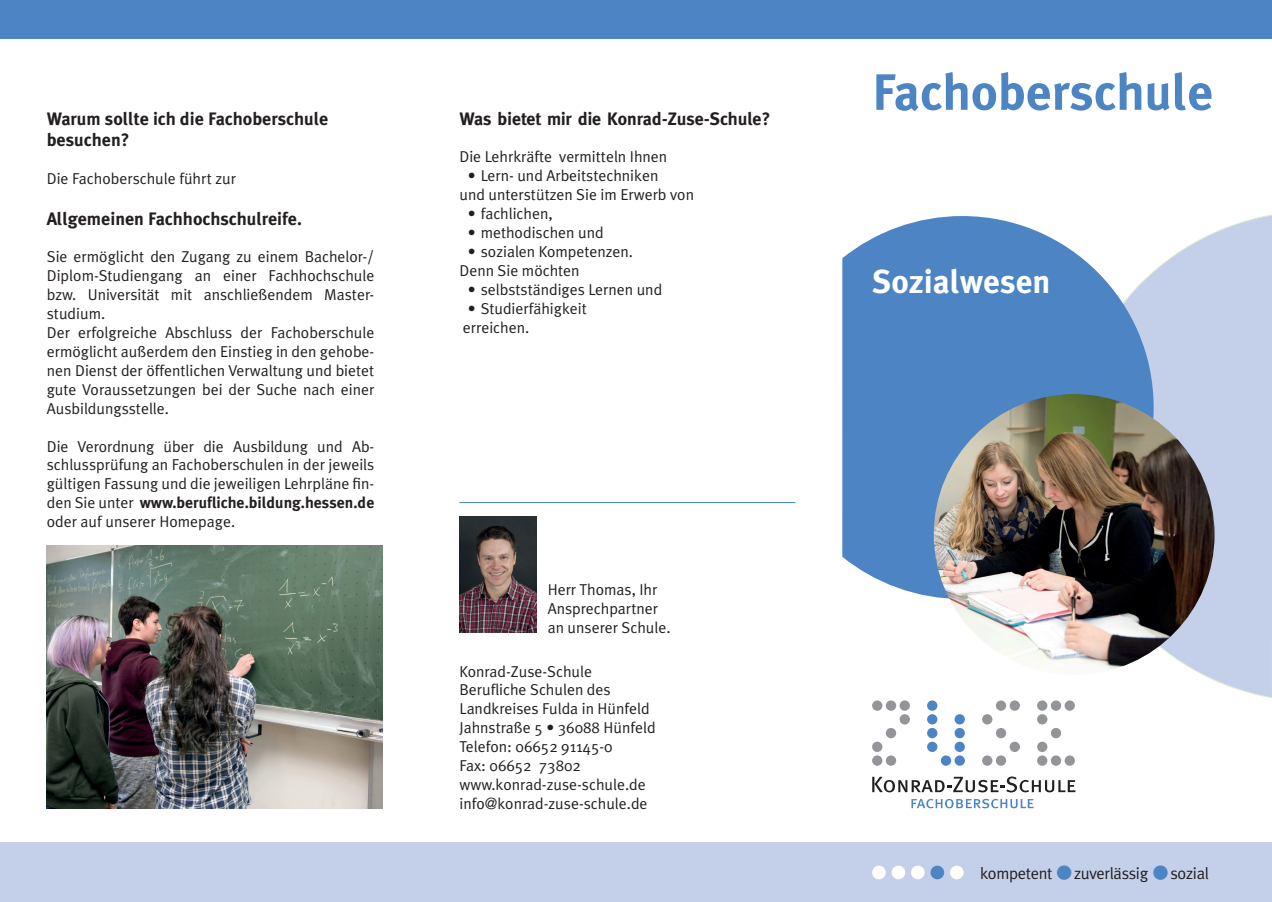
<style>
.page{position:relative;width:1272px;height:902px;background:#fff}
.page>*{position:absolute;margin:0;border:0;box-sizing:border-box;transform-origin:0 0}
.t1{font:700 51px "Meta Plus";color:#4d84c4}
.t2{font:700 33px "Meta Plus";color:#fff}
.t3{font:700 18px "Meta Plus";color:#231f20}
.t4{font:700 18px "Meta";color:#231f20}
.t5{font:16.5px "Meta Plus Normal";letter-spacing:-.02em;color:#231f20}
.t6{font:15.75px/18.9px "Meta Plus Normal";color:#231f20;text-align:justify}
.s1{font-family:"Meta Plus";font-weight:700}
.s2{font-size:40.5px;color:#4d84c4}
</style>
<div class="page">
<div style="left:0;top:842px;width:1271px;height:59px;background:#c4d0e9"></div>
<div style="left:872px;top:865px;width:13px;height:14px;background:#fff;border-radius:50%"></div>
<div style="left:891px;top:865px;width:14px;height:14px;background:#fff;border-radius:50%"></div>
<div style="left:911px;top:865px;width:13px;height:14px;background:#fff;border-radius:50%"></div>
<div style="left:930px;top:865px;width:14px;height:14px;background:#4d84c4;border-radius:50%"></div>
<div style="left:949px;top:865px;width:14px;height:14px;background:#fff;border-radius:50%"></div>
<div style="left:0;top:0;width:1271px;height:38px;background:#4d84c4"></div>
<img style="left:47px;top:545px;width:336px;height:263px">
<img style="left:459px;top:517px;width:77px;height:115px">
<hr style="left:459px;top:502px;width:336px;height:1px;background:#4d84c4">
<svg style="left:911px;top:798px;width:122px;height:10px"></svg>
<svg style="left:872px;top:776px;width:203px;height:16px"></svg>
<div style="left:1064px;top:700px;width:10px;height:10px;background:#939598;border-radius:50%"></div>
<div style="left:1050px;top:700px;width:11px;height:10px;background:#939598;border-radius:50%"></div>
<div style="left:1037px;top:700px;width:10px;height:10px;background:#939598;border-radius:50%"></div>
<div style="left:1037px;top:755px;width:10px;height:10px;background:#939598;border-radius:50%"></div>
<div style="left:1050px;top:755px;width:11px;height:10px;background:#939598;border-radius:50%"></div>
<div style="left:1064px;top:755px;width:10px;height:10px;background:#939598;border-radius:50%"></div>
<svg style="left:1050px;top:727px;width:11px;height:11px"></svg>
<div style="left:1037px;top:714px;width:10px;height:10px;background:#939598;border-radius:50%"></div>
<div style="left:1037px;top:741px;width:10px;height:11px;background:#939598;border-radius:50%"></div>
<div style="left:1009px;top:700px;width:10px;height:10px;background:#939598;border-radius:50%"></div>
<div style="left:995px;top:700px;width:11px;height:10px;background:#939598;border-radius:50%"></div>
<div style="left:982px;top:755px;width:10px;height:10px;background:#939598;border-radius:50%"></div>
<div style="left:995px;top:755px;width:11px;height:10px;background:#939598;border-radius:50%"></div>
<div style="left:1009px;top:741px;width:10px;height:11px;background:#939598;border-radius:50%"></div>
<svg style="left:995px;top:727px;width:11px;height:11px"></svg>
<div style="left:982px;top:714px;width:10px;height:10px;background:#939598;border-radius:50%"></div>
<div style="left:954px;top:714px;width:10px;height:10px;background:#4d84c4;border-radius:50%"></div>
<div style="left:927px;top:700px;width:10px;height:10px;background:#4d84c4;border-radius:50%"></div>
<div style="left:954px;top:741px;width:10px;height:11px;background:#4d84c4;border-radius:50%"></div>
<div style="left:954px;top:755px;width:10px;height:10px;background:#4d84c4;border-radius:50%"></div>
<div style="left:954px;top:727px;width:10px;height:11px;background:#4d84c4;border-radius:50%"></div>
<div style="left:940px;top:755px;width:11px;height:10px;background:#4d84c4;border-radius:50%"></div>
<div style="left:927px;top:741px;width:10px;height:11px;background:#4d84c4;border-radius:50%"></div>
<div style="left:927px;top:727px;width:10px;height:11px;background:#4d84c4;border-radius:50%"></div>
<div style="left:927px;top:714px;width:10px;height:10px;background:#4d84c4;border-radius:50%"></div>
<div style="left:872px;top:700px;width:10px;height:10px;background:#939598;border-radius:50%"></div>
<div style="left:872px;top:755px;width:10px;height:10px;background:#939598;border-radius:50%"></div>
<div style="left:872px;top:741px;width:10px;height:11px;background:#939598;border-radius:50%"></div>
<svg style="left:885px;top:727px;width:11px;height:11px"></svg>
<div style="left:899px;top:714px;width:10px;height:10px;background:#939598;border-radius:50%"></div>
<div style="left:899px;top:700px;width:10px;height:10px;background:#939598;border-radius:50%"></div>
<div style="left:885px;top:700px;width:11px;height:10px;background:#939598;border-radius:50%"></div>
<div style="left:885px;top:755px;width:11px;height:10px;background:#939598;border-radius:50%"></div>
<svg style="left:1106px;top:215px;width:165px;height:482px;background:#cbd6eb"></svg>
<svg style="left:842px;top:216px;width:311px;height:383px;background:#6494cb"></svg>
<img style="left:933px;top:394px;width:281px;height:280px;border-radius:139px">
<p class="t3" style="left:47px;top:108px;width:283px">Warum sollte ich die Fachoberschule</p>
<p class="t3" style="left:47px;top:129px;width:84px">besuchen?</p>
<p class="t6" style="left:47px;top:169px;width:191px">Die Fachoberschule führt zur</p>
<p class="t3" style="left:47px;top:208px;width:256px">Allgemeinen Fachhochschulreife.</p>
<p class="t6" style="left:47px;top:247px;width:329px">Sie ermöglicht den Zugang zu einem Bachelor-/ Diplom-Studiengang an einer Fachhochschule bzw. Universität mit anschließendem Master&shy;studium.</p>
<p class="t6" style="left:47px;top:323px;width:329px">Der erfolgreiche Abschluss der Fachoberschule ermöglicht außerdem den Einstieg in den gehobe&shy;nen Dienst der öffentlichen Verwaltung und bietet gute Voraussetzungen bei der Suche nach einer Ausbildungsstelle.</p>
<p class="t6" style="left:47px;top:436px;width:329px">Die Verordnung über die Ausbildung und Ab&shy;schlussprüfung an Fachoberschulen in der jeweils gültigen Fassung und die jeweiligen Lehrpläne fin&shy;den Sie unter <span class="s1">www.berufliche.bildung.hessen.de </span>oder auf unserer Homepage.</p>
<p class="t4" style="left:459px;top:108px;width:312px">Was bietet mir die Konrad-Zuse-Schule?</p>
<p class="t6" style="left:459px;top:147px;width:209px">Die Lehrkräfte vermitteln Ihnen</p>
<p class="t6" style="left:468px;top:166px;width:192px">• Lern- und Arbeitstechniken</p>
<p class="t6" style="left:459px;top:185px;width:236px">und unterstützen Sie im Erwerb von</p>
<p class="t6" style="left:468px;top:204px;width:86px">• fachlichen,</p>
<p class="t6" style="left:468px;top:223px;width:137px">• methodischen und</p>
<p class="t6" style="left:468px;top:242px;width:167px">• sozialen Kompetenzen.</p>
<p class="t6" style="left:459px;top:261px;width:122px">Denn Sie möchten</p>
<p class="t6" style="left:468px;top:280px;width:196px">• selbstständiges Lernen und</p>
<p class="t6" style="left:468px;top:298px;width:120px">• Studierfähigkeit</p>
<p class="t6" style="left:463px;top:317px;width:68px">erreichen.</p>
<p class="t6" style="left:547px;top:580px;width:111px">Herr Thomas, Ihr</p>
<p class="t6" style="left:547px;top:598px;width:112px">Ansprechpartner</p>
<p class="t6" style="left:547px;top:617px;width:124px">an unserer Schule.</p>
<p class="t6" style="left:459px;top:661px;width:134px">Konrad-Zuse-Schule</p>
<p class="t6" style="left:459px;top:680px;width:153px">Berufliche Schulen des</p>
<p class="t6" style="left:459px;top:699px;width:192px">Landkreises Fulda in Hünfeld</p>
<p class="t6" style="left:459px;top:718px;width:198px">Jahnstraße 5 • 36088 Hünfeld</p>
<p class="t6" style="left:459px;top:737px;width:155px">Telefon: 06652 91145-0</p>
<p class="t6" style="left:459px;top:756px;width:123px">Fax: 06652 73802</p>
<p class="t6" style="left:459px;top:774px;width:188px">www.konrad-zuse-schule.de</p>
<p class="t6" style="left:459px;top:793px;width:190px">info@konrad-zuse-schule.de</p>
<p class="t1" style="left:872px;top:63px;width:342px">Fachoberschule</p>
<p class="t2" style="left:872px;top:262px;width:180px">Sozialwesen</p>
<p class="t5" style="left:980px;top:864px;width:230px">kompetent<span class="s2">•</span> zuverlässig<span class="s2">•</span> sozial</p>
</div>
